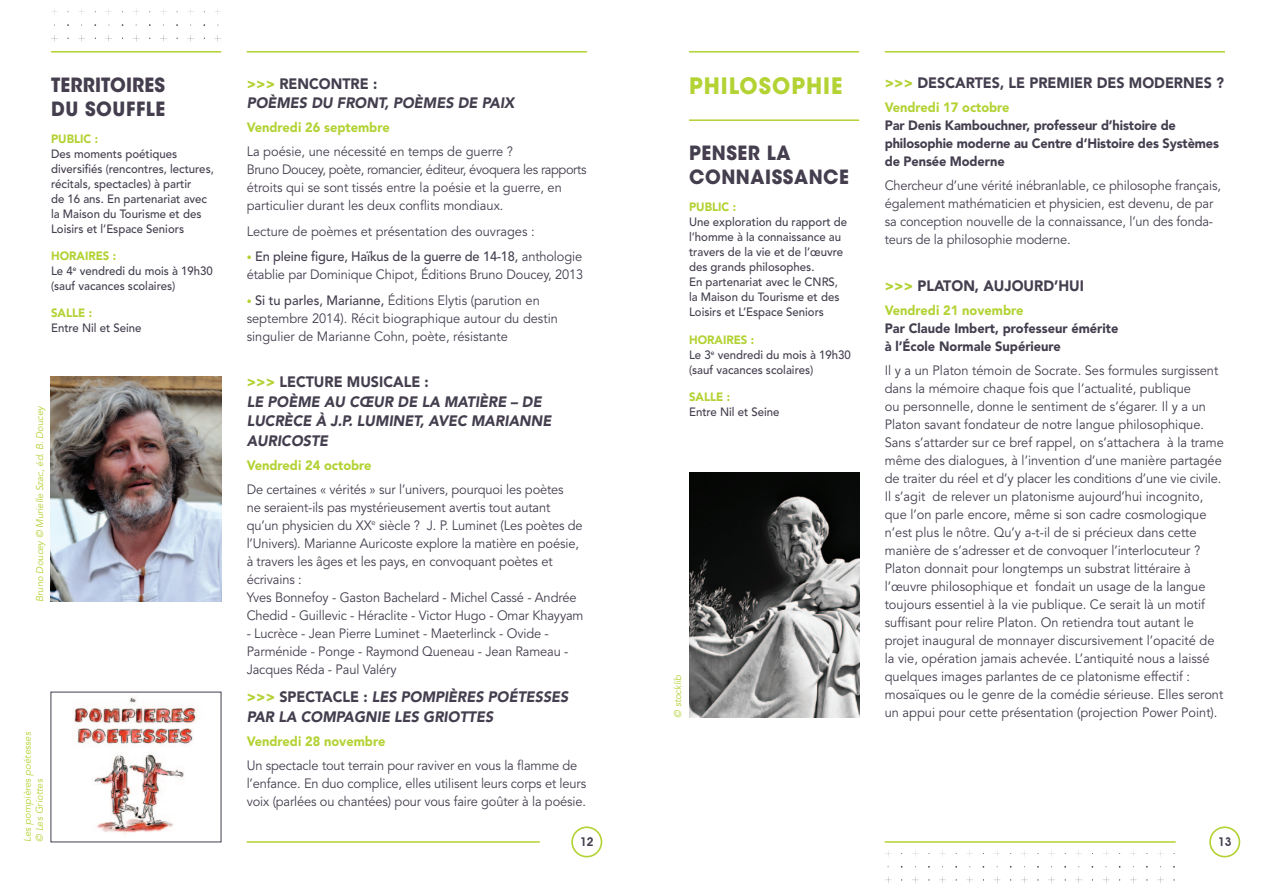
<style>
.page{position:relative;width:1276px;height:893px;background:#fff}
.page>*{position:absolute;margin:0;border:0;box-sizing:border-box;transform-origin:0 0}
.t1{font:700 22.5px "ITC Avant Garde Std";letter-spacing:.05em;color:#b3d234;scale:.95 1}
.t2{font:700 19.5px/24px "ITC Avant Garde Std";letter-spacing:.03em;color:#443e4e;scale:.95 1}
.t3{font:italic 900 15px/19.5px "Avenir";color:#443e4e;scale:.95 1}
.t4{font:900 15px "Avenir";color:#443e4e;scale:.95 1}
.t5{font:13.5px/18px "Avenir";color:#443e4e;scale:.95 1}
.t6{font:900 13.5px/18px "Avenir";letter-spacing:-.01em;color:#443e4e;scale:.95 1}
.t7{font:900 13.5px "Avenir";color:#b3d234;scale:.95 1}
.t8{font:500 12px/15px "Avenir";color:#443e4e;scale:.95 1}
.t9{font:900 12px "Avenir";color:#b3d234;scale:.95 1}
.t10{font:600 12px "Avant Garde";color:#443e4e}
.t11{font:italic 9.75px/12px "Avenir";letter-spacing:-.01em;color:#b3d234}
.s1{font-weight:900;color:#b3d234}
.s2{font-style:normal;color:#b3d234}
.s3{font-style:normal}
.s4{font-size:10.5px;color:#b3d234}
.s5{font-weight:500}
.s6{color:#b3d234}
</style>
<div class="page">
<svg style="left:571px;top:826px;width:31px;height:31px"></svg>
<hr style="left:247px;top:841px;width:293px;height:2px;background:#b3d234">
<svg style="left:1209px;top:826px;width:31px;height:31px"></svg>
<hr style="left:884px;top:841px;width:291px;height:2px;background:#b3d234">
<svg style="left:1048px;top:877px;width:7px;height:6px"></svg>
<svg style="left:1048px;top:850px;width:7px;height:7px"></svg>
<svg style="left:994px;top:850px;width:6px;height:7px"></svg>
<svg style="left:1021px;top:850px;width:6px;height:7px"></svg>
<svg style="left:1103px;top:850px;width:6px;height:7px"></svg>
<svg style="left:1130px;top:850px;width:6px;height:7px"></svg>
<svg style="left:1075px;top:877px;width:7px;height:6px"></svg>
<svg style="left:1076px;top:850px;width:6px;height:7px"></svg>
<svg style="left:1157px;top:877px;width:7px;height:6px"></svg>
<svg style="left:1157px;top:850px;width:7px;height:7px"></svg>
<svg style="left:885px;top:850px;width:6px;height:7px"></svg>
<svg style="left:939px;top:850px;width:7px;height:7px"></svg>
<svg style="left:966px;top:850px;width:7px;height:7px"></svg>
<svg style="left:966px;top:877px;width:7px;height:6px"></svg>
<svg style="left:939px;top:877px;width:7px;height:6px"></svg>
<svg style="left:912px;top:850px;width:6px;height:7px"></svg>
<hr style="left:689px;top:51px;width:170px;height:2px;background:#b3d234">
<hr style="left:885px;top:51px;width:340px;height:2px;background:#b3d234">
<hr style="left:689px;top:119px;width:170px;height:2px;background:#b3d234">
<svg style="left:214px;top:35px;width:7px;height:7px"></svg>
<svg style="left:160px;top:35px;width:7px;height:7px"></svg>
<svg style="left:160px;top:9px;width:7px;height:6px"></svg>
<svg style="left:187px;top:35px;width:7px;height:7px"></svg>
<svg style="left:187px;top:9px;width:7px;height:6px"></svg>
<svg style="left:51px;top:35px;width:7px;height:7px"></svg>
<svg style="left:51px;top:9px;width:7px;height:6px"></svg>
<svg style="left:133px;top:35px;width:7px;height:7px"></svg>
<svg style="left:105px;top:35px;width:7px;height:7px"></svg>
<svg style="left:78px;top:35px;width:7px;height:7px"></svg>
<svg style="left:78px;top:9px;width:7px;height:6px"></svg>
<img style="left:689px;top:472px;width:170px;height:246px">
<hr style="left:51px;top:51px;width:170px;height:2px;background:#b3d234">
<hr style="left:247px;top:51px;width:340px;height:2px;background:#b3d234">
<img style="left:51px;top:377px;width:170px;height:225px">
<img style="left:74px;top:697px;width:123px;height:137px">
<h2 class="t2" style="left:51px;top:73px;width:51px">TERRITOIRES<br>DU SOU</h2>
<h2 class="t2" style="left:126px;top:97px;width:31px">FFLE</h2>
<p class="t9" style="left:51px;top:131px;width:51px">Public :</p>
<p class="t8" style="left:51px;top:146px;width:173px">Des moments poétiques diversifiés (rencontres, lectures, récitals, spectacles) à partir<br>de 16 ans. En partenariat avec la Maison du Tourisme et des<br>Loisirs et l’Espace Seniors</p>
<p class="t8" style="left:51px;top:248px;width:172px"><span class="s1">Horaires :<br></span>Le 4<sup>e</sup> vendredi du mois à 19h30 (sauf vacances scolaires)</p>
<p class="t9" style="left:51px;top:305px;width:45px">SALLE :</p>
<p class="t8" style="left:51px;top:320px;width:97px">Entre Nil et Seine</p>
<p class="t11" style="left:34px;top:602px;width:197px;rotate:-90deg">Bruno Doucey © Murielle Szac, éd. B. Doucey</p>
<p class="t11" style="left:22px;top:842px;width:112px;rotate:-90deg">Les pompières poétesses © Les Griottes</p>
<p class="t3" style="left:247px;top:74px;width:283px"><span class="s2">&gt;&gt;&gt;</span> <span class="s3">Rencontre :<br></span>POÈMES DU FRONT, POÈMES DE PAIX</p>
<p class="t7" style="left:247px;top:119px;width:152px">Vendredi 26 septembre</p>
<p class="t5" style="left:247px;top:143px;width:359px">La poésie, une nécessité en temps de guerre ?<br>Bruno Doucey, poète, romancier, éditeur, évoquera les rapports étroits qui se sont tissés entre la poésie et la guerre, en particulier durant les deux conflits mondiaux.</p>
<p class="t5" style="left:247px;top:223px;width:305px">Lecture de poèmes et présentation des ouvrages :</p>
<p class="t5" style="left:247px;top:248px;width:356px"><span class="s4">•</span> <span class="s5">En pleine figure, Haïkus de la guerre de 14-18,</span> anthologie établie par Dominique Chipot, Éditions Bruno Doucey, 2013</p>
<p class="t5" style="left:247px;top:292px;width:329px"><span class="s4">•</span> <span class="s5">Si tu parles, Marianne,</span> Éditions Elytis (parution en septembre 2014). Récit biographique autour du destin singulier de Marianne Cohn, poète, résistante</p>
<p class="t3" style="left:247px;top:372px;width:322px"><span class="s2">&gt;&gt;&gt;</span> <span class="s3">Lecture musicale :<br></span>LE POÈME AU CŒUR DE LA MATIÈRE – DE<br>LUCRÈCE À J.P. LUMINET, AVEC MARIANNE<br>AURICOSTE</p>
<p class="t7" style="left:247px;top:457px;width:133px">Vendredi 24 octobre</p>
<p class="t5" style="left:247px;top:481px;width:356px">De certaines « vérités » sur l’univers, pourquoi les poètes<br>ne seraient-ils pas mystérieusement avertis tout autant qu’un physicien du XX<sup>e</sup> siècle ? J. P. Luminet (Les poètes de l’Univers). Marianne Auricoste explore la matière en poésie, à travers les âges et les pays, en convoquant poètes et écrivains :<br>Yves Bonnefoy - Gaston Bachelard - Michel Cassé - Andrée Chedid - Guillevic - Héraclite - Victor Hugo - Omar Khayyam</p>
<p class="t5" style="left:247px;top:625px;width:340px">- Lucrèce - Jean Pierre Luminet - Maeterlinck - Ovide -<br>Parménide - Ponge - Raymond Queneau - Jean Rameau -<br>Jacques Réda - Paul Valéry</p>
<p class="t3" style="left:247px;top:687px;width:340px"><span class="s2">&gt;&gt;&gt;</span> <span class="s3">Spe ctacle :</span> LES POMPIÈRES POÉTESSES<br>PAR LA COMPAGNIE LES GRIOTTES</p>
<p class="t7" style="left:247px;top:733px;width:147px">Vendredi 28 novembre</p>
<p class="t5" style="left:247px;top:757px;width:359px">Un spectacle tout terrain pour raviver en vous la flamme de l’enfance. En duo complice, elles utilisent leurs corps et leurs voix (parlées ou chantées) pour vous faire goûter à la poésie.</p>
<h1 class="t1" style="left:689px;top:71px;width:163px">PHILOSOPHIE</h1>
<h2 class="t2" style="left:689px;top:141px;width:27px">PENSER</h2>
<h2 class="t2" style="left:767px;top:141px;width:13px">LA</h2>
<h2 class="t2" style="left:689px;top:165px;width:15px">CONNAISSANCE</h2>
<p class="t9" style="left:689px;top:200px;width:51px">Public :</p>
<p class="t8" style="left:689px;top:215px;width:168px">Une exploration du rapport de l’homme à la connaissance au travers de la vie et de l’œuvre des grands philosophes.<br>En partenariat avec le CNRS, la Maison du Tourisme et des<br>Loisirs et L’Espace Seniors</p>
<p class="t8" style="left:689px;top:333px;width:172px"><span class="s1">Horaires :<br></span>Le 3<sup>e</sup> vendredi du mois à 19h30 (sauf vacances scolaires)</p>
<p class="t9" style="left:689px;top:390px;width:45px">SALLE :</p>
<p class="t8" style="left:689px;top:405px;width:97px">Entre Nil et Seine</p>
<p class="t11" style="left:672px;top:718px;width:44px;rotate:-90deg">© stocklib</p>
<p class="t4" style="left:884px;top:74px;width:359px"><span class="s6">&gt;&gt;&gt;</span> Descartes, LE PREMI ER DES moderneS ?</p>
<p class="t7" style="left:884px;top:100px;width:133px">Vendredi 17 octobre</p>
<p class="t6" style="left:884px;top:117px;width:353px">Par Denis Kambouchner, professeur d’histoire de philosophie moderne au Centre d’Histoire des Systèmes de Pensée Moderne</p>
<p class="t5" style="left:884px;top:177px;width:355px">Chercheur d’une vérité inébranlable, ce philosophe français, également mathématicien et physicien, est devenu, de par sa conception nouvelle de la connaissance, l’un des fonda&shy;teurs de la philosophie moderne.</p>
<p class="t4" style="left:884px;top:277px;width:146px"><span class="s6">&gt;&gt;&gt;</span> Platon, AUJOUR</p>
<p class="t4" style="left:1043px;top:277px;width:35px">D’HUI</p>
<p class="t7" style="left:884px;top:302px;width:147px">Vendredi 21 novembre</p>
<p class="t6" style="left:884px;top:319px;width:247px">Par Claude Imbert, professeur émérite à l’École Normale Supérieure</p>
<p class="t5" style="left:884px;top:362px;width:358px">Il y a un Platon témoin de Socrate. Ses formules surgissent dans la mémoire chaque fois que l’actualité, publique<br>ou personnelle, donne le sentiment de s’égarer. Il y a un Platon savant fondateur de notre langue philosophique.<br>Sans s’attarder sur ce bref rappel, on s’attachera à la trame même des dialogues, à l’invention d’une manière partagée de traiter du réel et d’y placer les conditions d’une vie civile.<br>Il s’agit de relever un platonisme aujourd’hui incognito, que l’on parle encore, même si son cadre cosmologique n’est plus le nôtre. Qu’y a-t-il de si précieux dans cette manière de s’adresser et de convoquer l’interlocuteur ?<br>Platon donnait pour longtemps un substrat littéraire à l’œuvre philosophique et fondait un usage de la langue toujours essentiel à la vie publique. Ce serait là un motif suffisant pour relire Platon. On retiendra tout autant le projet inaugural de monnayer discursivement l’opacité de la vie, opération jamais achevée. L’antiquité nous a laissé quelques images parlantes de ce platonisme effectif : mosaïques ou le genre de la comédie sérieuse. Elles seront</p>
<p class="t5" style="left:884px;top:704px;width:352px">un appui pour cette présentation (projection Power Point).</p>
<p class="t10" style="left:580px;top:834px;width:15px">12</p>
<p class="t10" style="left:1218px;top:834px;width:15px">13</p>
</div>
